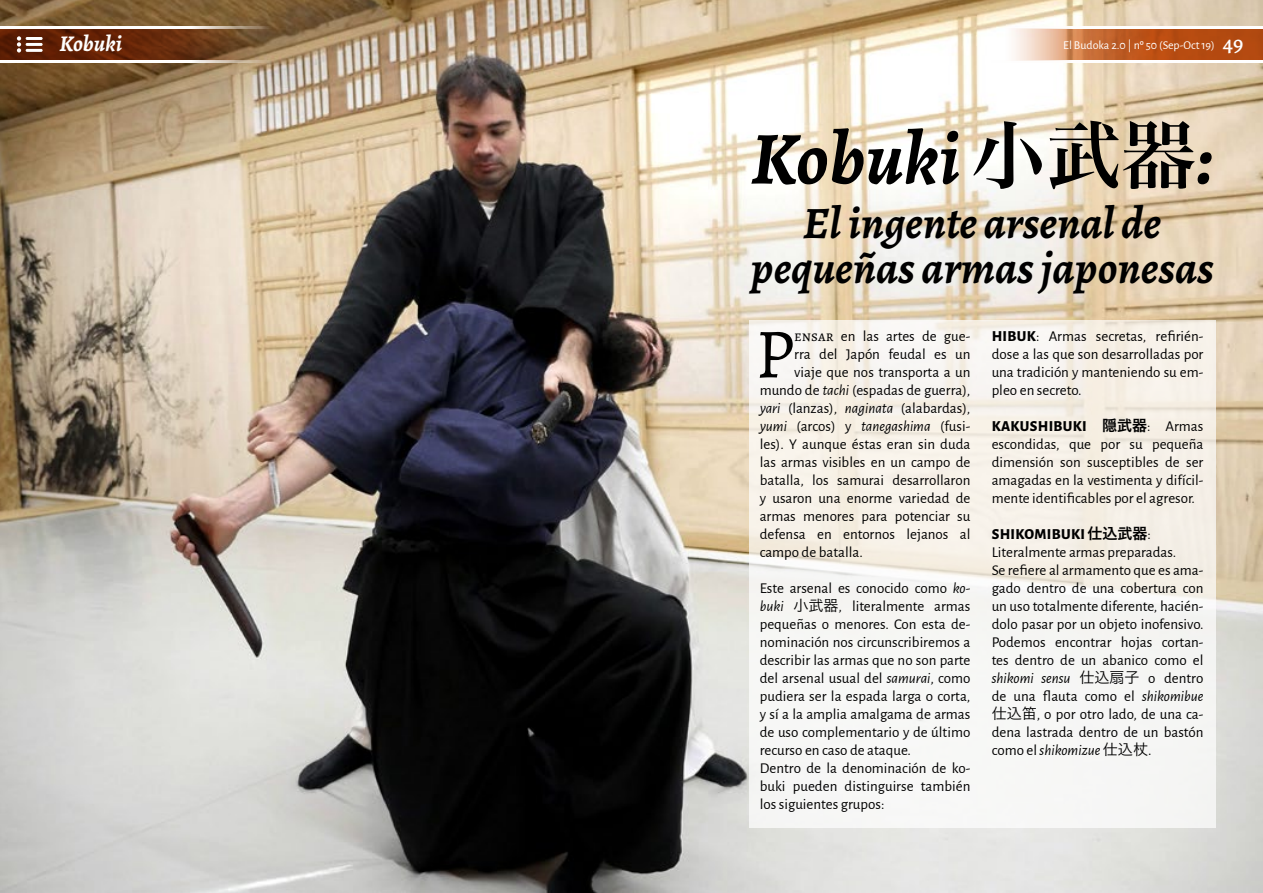
<style>
.page{position:relative;width:1263px;height:893px;background:#fff}
.page>*{position:absolute;margin:0;border:0;box-sizing:border-box;transform-origin:0 0}
.t1{font:italic 700 75px "Alegreya";color:#000}
.t2{font:70.8px "Alegreya SC";color:#000}
.t3{font:italic 700 45px/45px "Alegreya";color:#000;text-align:center}
.t4{font:italic 700 22.5px "Alegreya";color:#fff}
.t5{font:15px/18px "Alegreya Sans";color:#000}
.t6{font:italic 15px "Alegreya Sans";color:#000}
.t7{font:12px "Alegreya Sans";color:#fff}
.s1{font-family:"Alegreya";font-weight:500;font-size:22.5px}
.s2{font-family:"Hira Min Pro W6";font-weight:400;font-style:normal}
.s3{font-family:"Alegreya SC"}
.s4{font-style:italic}
.s5{font-style:normal}
.s6{font-family:"Hiragino Sans W3"}
.s7{font-weight:800}
.s8{font-family:"Hiragino Sans W6"}
</style>
<div class="page">
<img style="left:0;top:0;width:1263px;height:893px">
<svg style="left:749px;top:320px;width:466px;height:507px;fill:#f6f4f2"></svg>
<svg style="left:0;top:28px;width:271px;height:33px;background:#703c1f"></svg>
<svg style="left:0;top:27px;width:271px;height:1px"></svg>
<svg style="left:0;top:61px;width:271px;height:2px"></svg>
<svg style="left:992px;top:28px;width:271px;height:33px;background:#ce8359"></svg>
<hr style="left:992px;top:27px;width:271px;height:1px;background:#fffefe">
<hr style="left:992px;top:61px;width:271px;height:2px;background:#fffefe">
<svg style="left:17px;top:36px;width:4px;height:17px"></svg>
<hr style="left:26px;top:37px;width:17px;height:3px;background:#fff">
<hr style="left:26px;top:43px;width:17px;height:3px;background:#fff">
<hr style="left:26px;top:49px;width:17px;height:3px;background:#fff">
<h3 class="t4" style="left:60px;top:28px;width:64px">Kobuki</h3>
<p class="t7" style="left:1063px;top:37px;width:182px">El Budoka 2.0 | nº 50 (Sep-Oct 19) <span class="s1">49</span></p>
<h1 class="t1" style="left:751px;top:104px;width:464px">Kobuki <span class="s2">小武器</span>:</h1>
<h3 class="t3" style="left:750px;top:198px;width:465px">El ingente arsenal de pequeñas armas japonesas</h3>
<h2 class="t2" style="left:755px;top:305px;width:41px">P</h2>
<p class="t5" style="left:794px;top:327px;width:178px"><span class="s3">ensar</span> en las artes de gue-</p>
<p class="t5" style="left:794px;top:345px;width:178px">rra del Japón feudal es un</p>
<p class="t5" style="left:794px;top:363px;width:178px">viaje que nos transporta a un</p>
<p class="t5" style="left:760px;top:381px;width:212px">mundo de <span class="s4">tachi</span> (espadas de guerra),</p>
<p class="t5" style="left:760px;top:399px;width:212px"><span class="s4">yari</span> (lanzas), <span class="s4">naginata</span> (alabardas),</p>
<p class="t6" style="left:760px;top:416px;width:212px">yumi <span class="s5">(arcos) y</span> tanegashima <span class="s5">(fusi-</span></p>
<p class="t5" style="left:760px;top:435px;width:212px">les). Y aunque éstas eran sin duda</p>
<p class="t5" style="left:760px;top:453px;width:212px">las armas visibles en un campo de</p>
<p class="t5" style="left:760px;top:471px;width:212px">batalla, los samurai desarrollaron</p>
<p class="t5" style="left:760px;top:489px;width:212px">y usaron una enorme variedad de</p>
<p class="t5" style="left:760px;top:507px;width:212px">armas menores para potenciar su</p>
<p class="t5" style="left:760px;top:525px;width:212px">defensa en entornos lejanos al</p>
<p class="t5" style="left:760px;top:543px;width:105px">campo de batalla.</p>
<p class="t5" style="left:760px;top:579px;width:212px">Este arsenal es conocido como <span class="s4">ko&shy;buki</span> <span class="s6">小武器</span>, literalmente armas pequeñas o menores. Con esta de&shy;nominación nos circunscribiremos a describir las armas que no son parte del arsenal usual del <span class="s4">samurai</span>, como pudiera ser la espada larga o corta, y sí a la amplia amalgama de armas de uso complementario y de último recurso en caso de ataque.<br>Dentro de la denominación de ko&shy;buki pueden distinguirse también los siguientes grupos:</p>
<p class="t5" style="left:992px;top:327px;width:213px;text-align:justify"><span class="s7">HIBUK</span>: Armas secretas, refirién&shy;dose a las que son desarrolladas por una tradición y manteniendo su em&shy;pleo en secreto.</p>
<p class="t5" style="left:992px;top:417px;width:213px;text-align:justify"><span class="s7">KAKUSHIBUKI</span> <span class="s8">隠武器</span>: Armas escondidas, que por su pequeña dimensión son susceptibles de ser amagadas en la vestimenta y difícil&shy;mente identificables por el agresor.</p>
<p class="t5" style="left:992px;top:525px;width:213px"><span class="s7">SHIKOMIBUKI</span> <span class="s8">仕込武器</span>:<br>Literalmente armas preparadas.<br>Se refiere al armamento que es ama&shy;gado dentro de una cobertura con un uso totalmente diferente, hacién&shy;dolo pasar por un objeto inofensivo.<br>Podemos encontrar hojas cortan&shy;tes dentro de un abanico como el <span class="s4">shikomi sensu</span> <span class="s6">仕込扇子</span> o dentro de una flauta como el <span class="s4">shikomibue</span><span class="s6">仕込笛</span>, o por otro lado, de una ca&shy;dena lastrada dentro de un bastón como el <span class="s4">shikomizue</span> <span class="s6">仕込杖</span>.</p>
</div>
